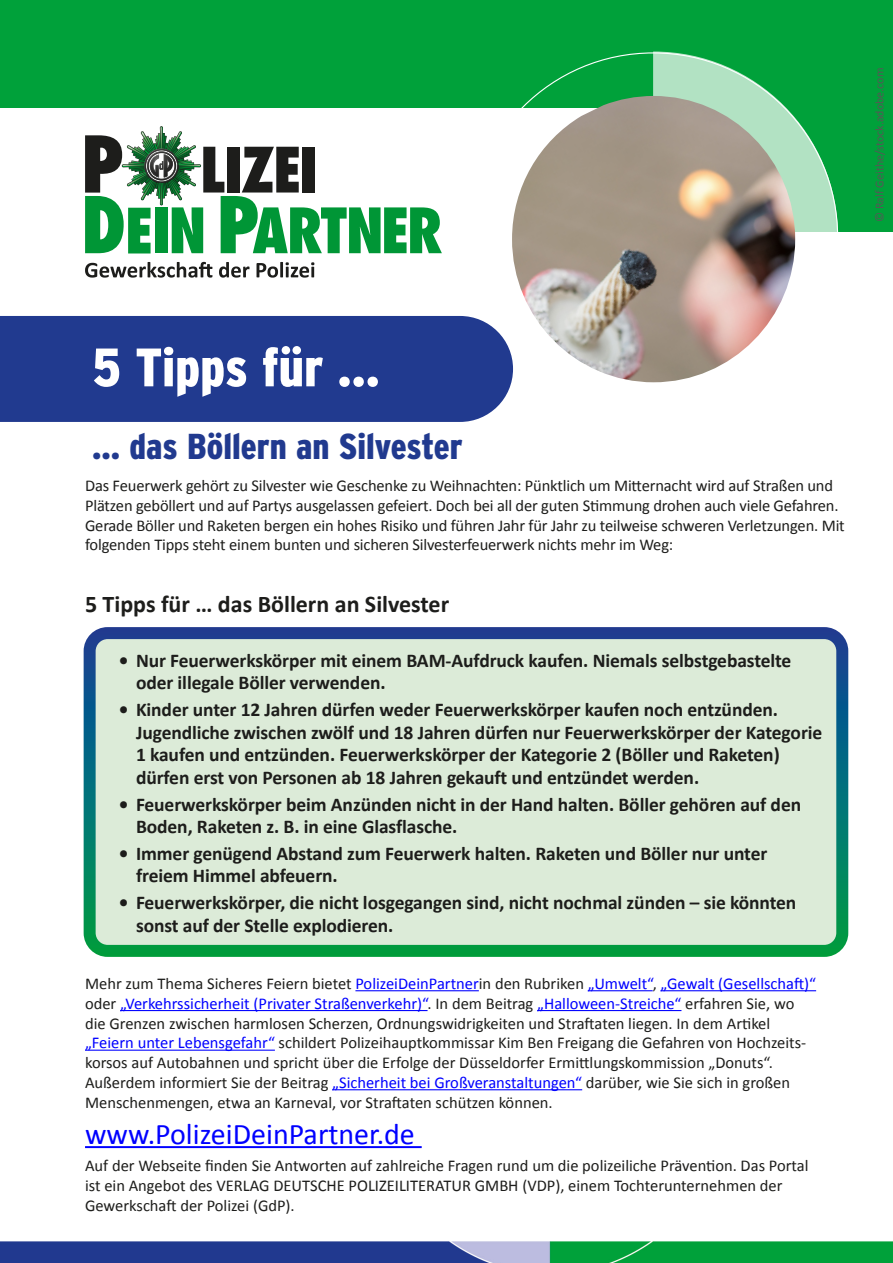
<style>
.page{position:relative;width:893px;height:1263px;background:#fff}
.page>*{position:absolute;margin:0;border:0;box-sizing:border-box;transform-origin:0 0}
.t1{font:900 condensed 54px "Interstate";color:#fff}
.t2{font:900 condensed 36px "Interstate";color:#213a8f}
.t3{font:30px "Calibri";color:#00f}
.t4{font:700 24px "Calibri";color:#1d1d1b}
.t5{font:700 19.5px/22.5px "Calibri";letter-spacing:-.005em;color:#1d1d1b}
.t6{font:16.5px/19.8px "Calibri";color:#1d1d1b}
.t7{font:12px "Calibri";color:#575756}
.s1{color:#00f}
</style>
<div class="page">
<div style="left:90px;top:633px;width:752px;height:318px;background:#dcebd8;border-radius:18px"></div>
<div style="left:84px;top:627px;width:764px;height:330px;border:12px solid #fff;border-radius:18px"></div>
<img style="left:0;top:1242px;width:893px;height:21px">
<div style="left:0;top:0;width:893px;height:232px;background:#00a13a"></div>
<div style="left:0;top:108px;width:654px;height:237px;background:#fff"></div>
<svg style="left:652px;top:51px;width:186px;height:332px"></svg>
<svg style="left:85px;top:126px;width:357px;height:127px"></svg>
<svg style="left:85px;top:262px;width:127px;height:16px"></svg>
<svg style="left:219px;top:262px;width:30px;height:16px"></svg>
<svg style="left:257px;top:262px;width:57px;height:16px"></svg>
<img style="left:512px;top:96px;width:283px;height:286px">
<div style="left:0;top:316px;width:513px;height:106px;background:#213a8f"></div>
<hr style="left:355px;top:990px;width:124px;height:1px;background:#00f">
<hr style="left:588px;top:990px;width:65px;height:1px;background:#00f">
<hr style="left:660px;top:990px;width:156px;height:1px;background:#00f">
<hr style="left:120px;top:1010px;width:308px;height:1px;background:#00f">
<hr style="left:537px;top:1010px;width:144px;height:1px;background:#00f">
<hr style="left:85px;top:1049px;width:190px;height:2px;background:#00f">
<hr style="left:332px;top:1089px;width:250px;height:1px;background:#00f">
<hr style="left:85px;top:1146px;width:337px;height:2px;background:#00f">
<p class="t7" style="left:872px;top:222px;width:156px;rotate:-90deg">© Ralf Geithe/stock.adobe.com</p>
<h1 class="t1" style="left:92px;top:337px;width:289px">5 Tipps für ...</h1>
<h2 class="t2" style="left:92px;top:426px;width:372px">... das Böllern an Silvester</h2>
<p class="t6" style="left:85px;top:475px;width:761px">Das Feuerwerk gehört zu Silvester wie Geschenke zu Weihnachten: Pünktlich um Mitternacht wird auf Straßen und Plätzen geböllert und auf Partys ausgelassen gefeiert. Doch bei all der guten Stimmung drohen auch viele Gefahren.<br>Gerade Böller und Raketen bergen ein hohes Risiko und führen Jahr für Jahr zu teilweise schweren Verletzungen. Mit folgenden Tipps steht einem bunten und sicheren Silvesterfeuerwerk nichts mehr im Weg:</p>
<h3 class="t4" style="left:85px;top:589px;width:366px">5 Tipps für … das Böllern an Silvester</h3>
<p class="t5" style="left:136px;top:648px;width:657px;text-indent:-17px">• Nur Feuerwerkskörper mit einem BAM-Aufdruck kaufen. Niemals selbstgebastelte oder illegale Böller verwenden.</p>
<p class="t5" style="left:136px;top:697px;width:688px;text-indent:-17px">• Kinder unter 12 Jahren dürfen weder Feuerwerkskörper kaufen noch entzünden.<br>Jugendliche zwischen zwölf und 18 Jahren dürfen nur Feuerwerkskörper der Kategorie 1 kaufen und entzünden. Feuerwerkskörper der Kategorie 2 (Böller und Raketen) dürfen erst von Personen ab 18 Jahren gekauft und entzündet werden.</p>
<p class="t5" style="left:136px;top:792px;width:667px;text-indent:-17px">• Feuerwerkskörper beim Anzünden nicht in der Hand halten. Böller gehören auf den<br>Boden, Raketen z. B. in eine Glasflasche.</p>
<p class="t5" style="left:136px;top:841px;width:633px;text-indent:-17px">• Immer genügend Abstand zum Feuerwerk halten. Raketen und Böller nur unter freiem Himmel abfeuern.</p>
<p class="t5" style="left:136px;top:890px;width:662px;text-indent:-17px">• Feuerwerkskörper, die nicht losgegangen sind, nicht nochmal zünden – sie könnten sonst auf der Stelle explodieren.</p>
<p class="t6" style="left:85px;top:973px;width:733px">Mehr zum Thema Sicheres Feiern bietet <span class="s1">PolizeiDeinPartner</span>in den Rubriken <span class="s1">„Umwelt“</span>, <span class="s1">„Gewalt (Gesellschaft)“ </span>oder <span class="s1">„Verkehrssicherheit (Privater Straßenverkehr)“</span>. In dem Beitrag <span class="s1">„Halloween-Streiche“</span> erfahren Sie, wo die Grenzen zwischen harmlosen Scherzen, Ordnungswidrigkeiten und Straftaten liegen. In dem Artikel <span class="s1">„Feiern unter Lebensgefahr“</span> schildert Polizeihauptkommissar Kim Ben Freigang die Gefahren von Hochzeits&shy;korsos auf Autobahnen und spricht über die Erfolge der Düsseldorfer Ermittlungskommission „Donuts“.<br>Außerdem informiert Sie der Beitrag <span class="s1">„Sicherheit bei Großveranstaltungen“</span> darüber, wie Sie sich in großen Menschenmengen, etwa an Karneval, vor Straftaten schützen können.</p>
<h3 class="t3" style="left:85px;top:1115px;width:331px">www.PolizeiDeinPartner.de</h3>
<p class="t6" style="left:85px;top:1155px;width:725px">Auf der Webseite finden Sie Antworten auf zahlreiche Fragen rund um die polizeiliche Prävention. Das Portal ist ein Angebot des VERLAG DEUTSCHE POLIZEILITERATUR GMBH (VDP), einem Tochterunternehmen der<br>Gewerkschaft der Polizei (GdP).</p>
</div>
